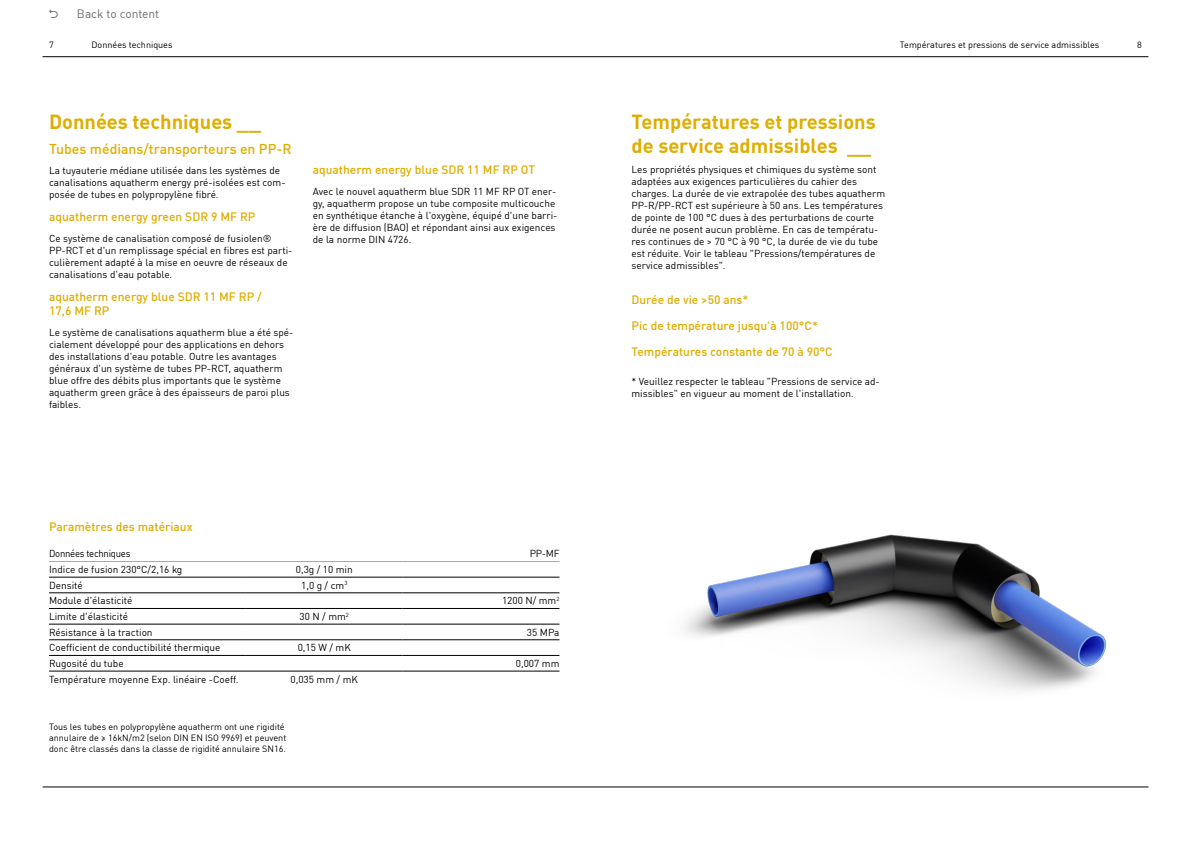
<style>
.page{position:relative;width:1191px;height:842px;background:#fff}
.page>*{position:absolute;margin:0;border:0;box-sizing:border-box;transform-origin:0 0}
.t1{font:700 20px/24px "DINOT";color:#dfae00}
.t2{font:500 14px "DINOT";color:#dfae00}
.t3{font:500 12px/26px "DINOT";color:#dfae00}
.t4{font:12px "DINOT";letter-spacing:-.005em;color:#6e6e6e}
.t5{font:10px/12px "DINOT";color:#000}
.t6{font:10px "DINOT";letter-spacing:-.025em;color:#000;scale:.95 1}
.t7{font:9px/10.8px "DINOT";color:#000}
</style>
<div class="page">
<hr style="left:49px;top:577px;width:197px;height:1px;background:#000">
<hr style="left:246px;top:577px;width:157px;height:1px;background:#000">
<hr style="left:403px;top:577px;width:156px;height:1px;background:#000">
<hr style="left:49px;top:593px;width:197px;height:1px;background:#000">
<hr style="left:246px;top:593px;width:157px;height:1px;background:#000">
<hr style="left:403px;top:593px;width:156px;height:1px;background:#000">
<hr style="left:49px;top:608px;width:197px;height:1px;background:#000">
<hr style="left:246px;top:608px;width:157px;height:1px;background:#000">
<hr style="left:403px;top:608px;width:156px;height:1px;background:#000">
<hr style="left:49px;top:624px;width:197px;height:1px;background:#000">
<hr style="left:246px;top:624px;width:157px;height:1px;background:#000">
<hr style="left:403px;top:624px;width:156px;height:1px;background:#000">
<hr style="left:49px;top:640px;width:197px;height:1px;background:#000">
<hr style="left:246px;top:640px;width:157px;height:1px;background:#000">
<hr style="left:403px;top:640px;width:156px;height:1px;background:#000">
<hr style="left:49px;top:655px;width:197px;height:1px;background:#000">
<hr style="left:246px;top:655px;width:157px;height:1px;background:#000">
<hr style="left:403px;top:655px;width:156px;height:1px;background:#000">
<hr style="left:49px;top:671px;width:197px;height:1px;background:#000">
<hr style="left:246px;top:671px;width:157px;height:1px;background:#000">
<hr style="left:403px;top:671px;width:156px;height:1px;background:#000">
<hr style="left:49px;top:561px;width:197px;height:1px;background:#dfae00">
<hr style="left:246px;top:561px;width:157px;height:1px;background:#dfae00">
<hr style="left:403px;top:561px;width:156px;height:1px;background:#dfae00">
<img style="left:684px;top:534px;width:422px;height:157px">
<hr style="left:43px;top:56px;width:1105px;height:1px;background:#000">
<hr style="left:43px;top:787px;width:1105px;height:1px;background:#000">
<p class="t4" style="left:77px;top:5px;width:84px">Back to content</p>
<p class="t7" style="left:49px;top:39px;width:6px">7</p>
<p class="t7" style="left:92px;top:39px;width:82px">Données techniques</p>
<p class="t7" style="left:900px;top:39px;width:201px">Températures et pressions de service admissibles</p>
<p class="t7" style="left:1137px;top:39px;width:6px">8</p>
<h1 class="t1" style="left:49px;top:108px;width:213px">Données techniques __</h1>
<h2 class="t2" style="left:49px;top:138px;width:244px">Tubes médians/transporteurs en PP-R</h2>
<p class="t5" style="left:49px;top:164px;width:238px">La tuyauterie médiane utilisée dans les systèmes de canalisations aquatherm energy pré-isolées est com&shy;posée de tubes en polypropylène fibré.</p>
<p class="t3" style="left:49px;top:203px;width:208px">aquatherm energy green SDR 9 MF RP</p>
<p class="t5" style="left:49px;top:231px;width:245px">Ce système de canalisation composé de fusiolen® PP-RCT et d'un remplissage spécial en fibres est parti&shy;culièrement adapté à la mise en oeuvre de réseaux de canalisations d'eau potable.</p>
<p class="t3" style="left:49px;top:288px;width:214px;line-height:14.4px">aquatherm energy blue SDR 11 MF RP /<br>17,6 MF RP</p>
<p class="t5" style="left:49px;top:325px;width:246px">Le système de canalisations aquatherm blue a été spé&shy;cialement développé pour des applications en dehors des installations d'eau potable. Outre les avantages généraux d'un système de tubes PP-RCT, aquatherm blue offre des débits plus importants que le système aquatherm green grâce à des épaisseurs de paroi plus faibles.</p>
<p class="t3" style="left:313px;top:156px;width:224px">aquatherm energy blue SDR 11 MF RP OT</p>
<p class="t5" style="left:313px;top:184px;width:246px">Avec le nouvel aquatherm blue SDR 11 MF RP OT ener&shy;gy, aquatherm propose un tube composite multicouche en synthétique étanche à l'oxygène, équipé d'une barri&shy;ère de diffusion (BAO) et répondant ainsi aux exigences de la norme DIN 4726.</p>
<p class="t3" style="left:49px;top:513px;width:145px">Paramètres des matériaux</p>
<p class="t6" style="left:49px;top:546px;width:87px">Données techniques</p>
<p class="t5" style="left:530px;top:547px;width:31px">PP-MF</p>
<p class="t5" style="left:49px;top:563px;width:135px">Indice de fusion 230°C/2,16 kg</p>
<p class="t5" style="left:296px;top:563px;width:58px">0,3g / 10 min</p>
<p class="t5" style="left:49px;top:578px;width:35px">Densité</p>
<p class="t5" style="left:301px;top:578px;width:48px">1,0 g / cm<sup>3</sup></p>
<p class="t5" style="left:49px;top:594px;width:85px">Module d'élasticité</p>
<p class="t5" style="left:502px;top:594px;width:59px">1200 N/ mm<sup>2</sup></p>
<p class="t5" style="left:49px;top:610px;width:80px">Limite d'élasticité</p>
<p class="t5" style="left:299px;top:610px;width:51px">30 N / mm<sup>2</sup></p>
<p class="t5" style="left:49px;top:625px;width:105px">Résistance à la traction</p>
<p class="t5" style="left:527px;top:625px;width:34px">35 MPa</p>
<p class="t5" style="left:49px;top:641px;width:173px">Coefficient de conductibilité thermique</p>
<p class="t5" style="left:298px;top:641px;width:55px">0,15 W / mK</p>
<p class="t5" style="left:49px;top:657px;width:76px">Rugosité du tube</p>
<p class="t5" style="left:516px;top:657px;width:45px">0,007 mm</p>
<p class="t5" style="left:49px;top:672px;width:191px">Température moyenne Exp. linéaire -Coeff.</p>
<p class="t5" style="left:290px;top:672px;width:69px">0,035 mm / mK</p>
<p class="t7" style="left:49px;top:721px;width:239px">Tous les tubes en polypropylène aquatherm ont une rigidité annulaire de ≥ 16kN/m2 (selon DIN EN ISO 9969) et peuvent donc être classés dans la classe de rigidité annulaire SN16.</p>
<h1 class="t1" style="left:631px;top:108px;width:246px">Températures et pressions de service admissibles __</h1>
<p class="t5" style="left:631px;top:163px;width:255px">Les propriétés physiques et chimiques du système sont adaptées aux exigences particulières du cahier des charges. La durée de vie extrapolée des tubes aquatherm PP-R/PP-RCT est supérieure à 50 ans. Les températures de pointe de 100 °C dues à des perturbations de courte durée ne posent aucun problème. En cas de températu&shy;res continues de &gt; 70 °C à 90 °C, la durée de vie du tube est réduite. Voir le tableau "Pressions/températures de service admissibles".</p>
<p class="t3" style="left:631px;top:285px;width:203px">Durée de vie &gt;50 ans*<br>Pic de température jusqu'à 100°C*<br>Températures constante de 70 à 90°C</p>
<p class="t5" style="left:631px;top:374px;width:250px">* Veuillez respecter le tableau "Pressions de service ad&shy;missibles" en vigueur au moment de l'installation.</p>
</div>
